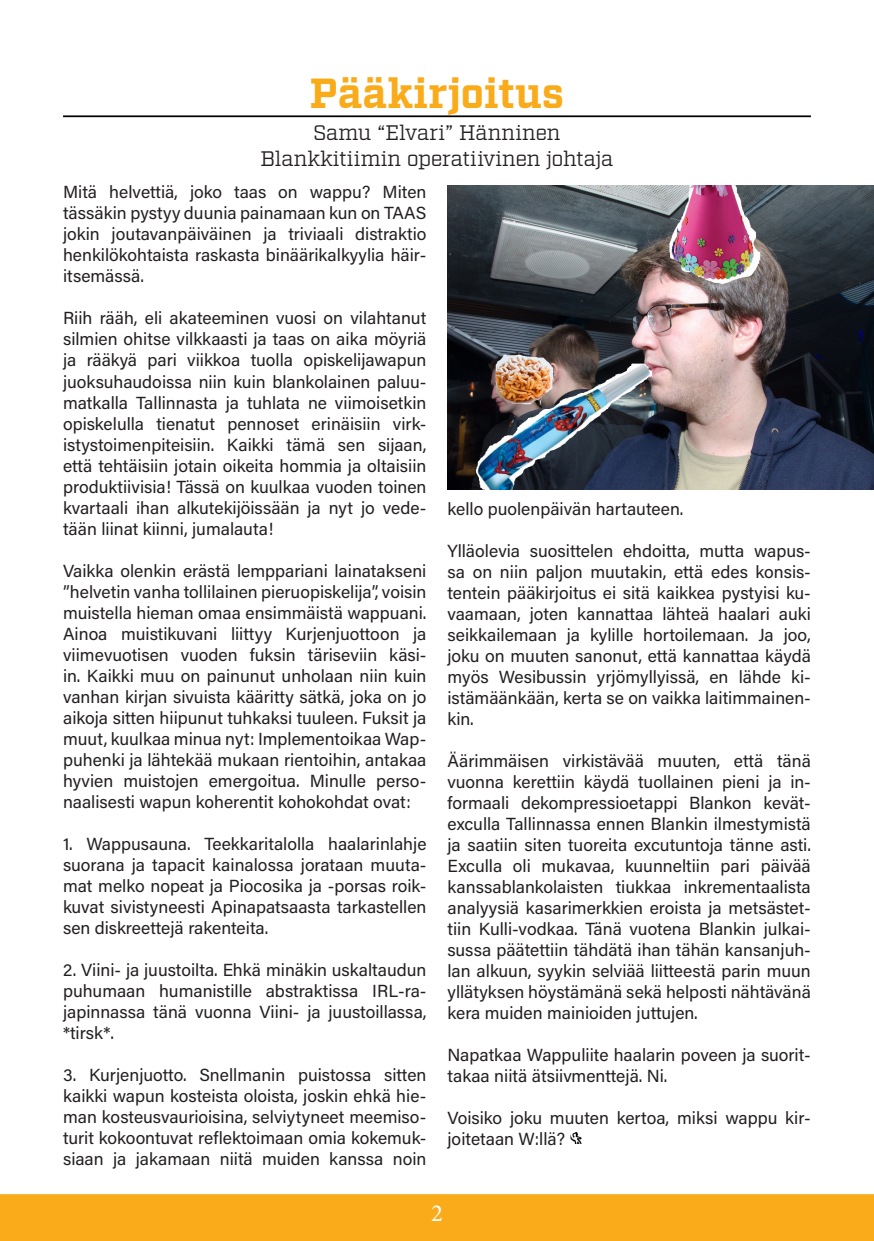
<style>
.page{position:relative;width:874px;height:1241px;background:#fff}
.page>*{position:absolute;margin:0;border:0;box-sizing:border-box;transform-origin:0 0}
.t1{font:700 42px "Factoria";letter-spacing:-.005em;color:#faab1a}
.t2{font:24.5px "Minion Pro";color:#fff}
.t3{font:21px/25.2px "Factoria";color:#231f20;text-align:center}
.t4{font:17.5px/21px "Acumin Pro";color:#231f20;text-align:justify}
</style>
<div class="page">
<hr style="left:63px;top:115px;width:747px;height:2px;background:#000">
<div style="left:0;top:1194px;width:873px;height:46px;background:#faab1a"></div>
<img style="left:447px;top:185px;width:426px;height:304px">
<svg style="left:570px;top:1132px;width:11px;height:11px"></svg>
<h1 class="t1" style="left:310px;top:68px;width:255px">Pääkirjoitus</h1>
<p class="t3" style="left:260px;top:121px;width:354px">Samu “Elvari” Hänninen<br>Blankkitiimin operatiivinen johtaja</p>
<p class="t4" style="left:63px;top:181px;width:365px">Mitä helvettiä, joko taas on wappu? Miten tässäkin pystyy duunia painamaan kun on TAAS jokin joutavanpäiväinen ja triviaali distraktio henkilökohtaista raskasta binäärikalkyylia häir&shy;itsemässä.</p>
<p class="t4" style="left:63px;top:307px;width:365px">Riih rääh, eli akateeminen vuosi on vilahtanut silmien ohitse vilkkaasti ja taas on aika möyriä ja rääkyä pari viikkoa tuolla opiskelijawapun juoksuhaudoissa niin kuin blankolainen paluu&shy;matkalla Tallinnasta ja tuhlata ne viimoisetkin opiskelulla tienatut pennoset erinäisiin virk&shy;istystoimenpiteisiin. Kaikki tämä sen sijaan, että tehtäisiin jotain oikeita hommia ja oltaisiin produktiivisia! Tässä on kuulkaa vuoden toinen kvartaali ihan alkutekijöissään ja nyt jo vede&shy;tään liinat kiinni, jumalauta!</p>
<p class="t4" style="left:63px;top:559px;width:365px">Vaikka olenkin erästä lemppariani lainatakseni ”helvetin vanha tollilainen pieruopiskelija”, voisin muistella hieman omaa ensimmäistä wappuani.<br>Ainoa muistikuvani liittyy Kurjenjuottoon ja viimevuotisen vuoden fuksin täriseviin käsi&shy;in. Kaikki muu on painunut unholaan niin kuin vanhan kirjan sivuista kääritty sätkä, joka on jo aikoja sitten hiipunut tuhkaksi tuuleen. Fuksit ja muut, kuulkaa minua nyt: Implementoikaa Wap&shy;puhenki ja lähtekää mukaan rientoihin, antakaa hyvien muistojen emergoitua. Minulle perso&shy;naalisesti wapun koherentit kohokohdat ovat:</p>
<p class="t4" style="left:63px;top:832px;width:365px">1. Wappusauna. Teekkaritalolla haalarinlahje suorana ja tapacit kainalossa jorataan muuta&shy;mat melko nopeat ja Piocosika ja -porsas roik&shy;kuvat sivistyneesti Apinapatsaasta tarkastellen sen diskreettejä rakenteita.</p>
<p class="t4" style="left:63px;top:958px;width:365px">2. Viini- ja juustoilta. Ehkä minäkin uskaltaudun puhumaan humanistille abstraktissa IRL-ra&shy;japinnassa tänä vuonna Viini- ja juustoillassa, *tirsk*.</p>
<p class="t4" style="left:63px;top:1063px;width:365px">3. Kurjenjuotto. Snellmanin puistossa sitten kaikki wapun kosteista oloista, joskin ehkä hie&shy;man kosteusvaurioisina, selviytyneet meemiso&shy;turit kokoontuvat reflektoimaan omia kokemuk&shy;siaan ja jakamaan niitä muiden kanssa noin</p>
<p class="t4" style="left:447px;top:497px;width:237px">kello puolenpäivän hartauteen.</p>
<p class="t4" style="left:447px;top:539px;width:365px">Ylläolevia suosittelen ehdoitta, mutta wapus&shy;sa on niin paljon muutakin, että edes konsis&shy;tentein pääkirjoitus ei sitä kaikkea pystyisi ku&shy;vaamaan, joten kannattaa lähteä haalari auki seikkailemaan ja kylille hortoilemaan. Ja joo, joku on muuten sanonut, että kannattaa käydä myös Wesibussin yrjömyllyissä, en lähde ki&shy;istämäänkään, kerta se on vaikka laitimmainen&shy;kin.</p>
<p class="t4" style="left:447px;top:749px;width:365px">Äärimmäisen virkistävää muuten, että tänä vuonna kerettiin käydä tuollainen pieni ja in&shy;formaali dekompressioetappi Blankon kevät&shy;exculla Tallinnassa ennen Blankin ilmestymistä ja saatiin siten tuoreita excutuntoja tänne asti.<br>Exculla oli mukavaa, kuunneltiin pari päivää kanssablankolaisten tiukkaa inkrementaalista analyysiä kasarimerkkien eroista ja metsästet&shy;tiin Kulli-vodkaa. Tänä vuotena Blankin julkai&shy;sussa päätettiin tähdätä ihan tähän kansanjuh&shy;lan alkuun, syykin selviää liitteestä parin muun yllätyksen höystämänä sekä helposti nähtävänä kera muiden mainioiden juttujen.</p>
<p class="t4" style="left:447px;top:1043px;width:365px">Napatkaa Wappuliite haalarin poveen ja suorit&shy;takaa niitä ätsiivmenttejä. Ni.</p>
<p class="t4" style="left:447px;top:1106px;width:365px">Voisiko joku muuten kertoa, miksi wappu kir&shy;joitetaan W:llä?</p>
<h2 class="t2" style="left:431px;top:1196px;width:13px">2</h2>
</div>
